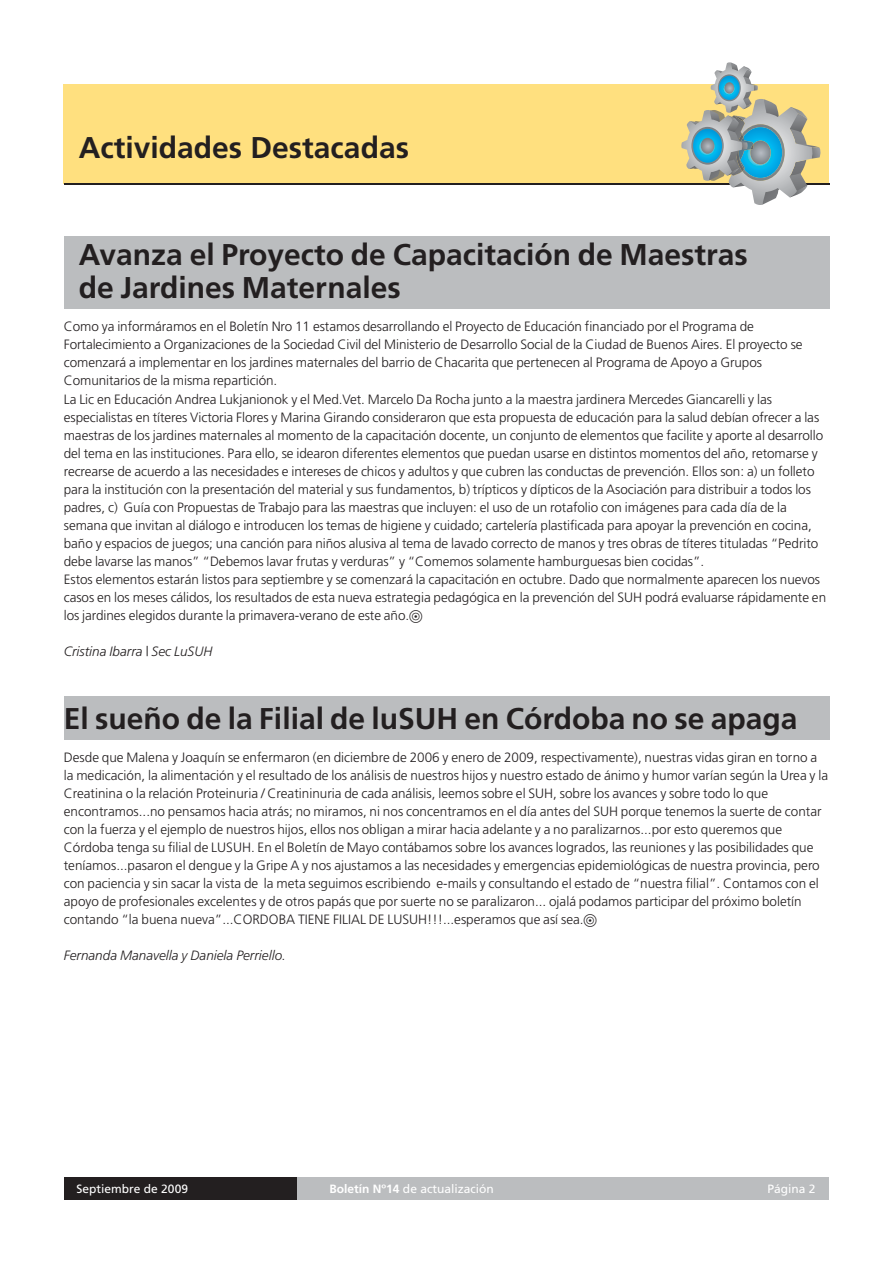
<style>
.page{position:relative;width:893px;height:1263px;background:#fff}
.page>*{position:absolute;margin:0;border:0;box-sizing:border-box;transform-origin:0 0}
.t1{font:700 30px/33px "Frutiger";color:#231f20}
.t2{font:300 13.5px/18px "Frutiger";letter-spacing:-.005em;color:#231f20}
.t3{font:italic 300 13.5px "Frutiger";color:#231f20}
.t4{font:12px "Frutiger";color:#fff}
.s1{font-family:"L Decoration Pi Two";font-weight:400}
.s2{font-weight:700}
</style>
<div class="page">
<div style="left:64px;top:85px;width:765px;height:99px;background:#ffe07f"></div>
<hr style="left:64px;top:183px;width:765px;height:2px;background:#231f20">
<div style="left:64px;top:1177px;width:234px;height:22px;background:#231f20"></div>
<div style="left:298px;top:1177px;width:531px;height:22px;background:#bbbdbf"></div>
<div style="left:64px;top:236px;width:765px;height:73px;background:#bbbdbf"></div>
<div style="left:64px;top:697px;width:765px;height:43px;background:#bbbdbf"></div>
<svg style="left:680px;top:62px;width:141px;height:143px"></svg>
<svg style="left:691px;top:127px;width:32px;height:38px"></svg>
<svg style="left:693px;top:129px;width:29px;height:34px"></svg>
<svg style="left:700px;top:138px;width:14px;height:16px"></svg>
<p class="t1" style="left:79px;top:133px;width:332px">Actividades Destacadas</p>
<p class="t1" style="left:79px;top:241px;width:670px">Avanza el Proyecto de Capacitación de Maestras de Jardines Maternales</p>
<p class="t2" style="left:64px;top:319px;width:763px">Como ya informáramos en el Boletín Nro 11 estamos desarrollando el Proyecto de Educación financiado por el Programa de Fortalecimiento a Organizaciones de la Sociedad Civil del Ministerio de Desarrollo Social de la Ciudad de Buenos Aires. El proyecto se comenzará a implementar en los jardines maternales del barrio de Chacarita que pertenecen al Programa de Apoyo a Grupos Comunitarios de la misma repartición.<br>La Lic en Educación Andrea Lukjanionok y el Med.Vet. Marcelo Da Rocha junto a la maestra jardinera Mercedes Giancarelli y las especialistas en títeres Victoria Flores y Marina Girando consideraron que esta propuesta de educación para la salud debían ofrecer a las maestras de los jardines maternales al momento de la capacitación docente, un conjunto de elementos que facilite y aporte al desarrollo del tema en las instituciones. Para ello, se idearon diferentes elementos que puedan usarse en distintos momentos del año, retomarse y recrearse de acuerdo a las necesidades e intereses de chicos y adultos y que cubren las conductas de prevención. Ellos son: a) un folleto para la institución con la presentación del material y sus fundamentos, b) trípticos y dípticos de la Asociación para distribuir a todos los padres, c) Guía con Propuestas de Trabajo para las maestras que incluyen: el uso de un rotafolio con imágenes para cada día de la semana que invitan al diálogo e introducen los temas de higiene y cuidado; cartelería plastificada para apoyar la prevención en cocina, baño y espacios de juegos; una canción para niños alusiva al tema de lavado correcto de manos y tres obras de títeres tituladas “Pedrito debe lavarse las manos” “Debemos lavar frutas y verduras” y “Comemos solamente hamburguesas bien cocidas”.<br>Estos elementos estarán listos para septiembre y se comenzará la capacitación en octubre. Dado que normalmente aparecen los nuevos casos en los meses cálidos, los resultados de esta nueva estrategia pedagógica en la prevención del SUH podrá evaluarse rápidamente en los jardines elegidos durante la primavera-verano de este año.<span class="s1">-</span></p>
<p class="t3" style="left:64px;top:645px;width:150px">Cristina Ibarra | Sec LuSUH</p>
<p class="t1" style="left:64px;top:704px;width:735px">El sueño de la Filial de luSUH en Córdoba no se apaga</p>
<p class="t2" style="left:64px;top:749px;width:765px">Desde que Malena y Joaquín se enfermaron (en diciembre de 2006 y enero de 2009, respectivamente), nuestras vidas giran en torno a la medicación, la alimentación y el resultado de los análisis de nuestros hijos y nuestro estado de ánimo y humor varían según la Urea y la Creatinina o la relación Proteinuria / Creatininuria de cada análisis, leemos sobre el SUH, sobre los avances y sobre todo lo que encontramos...no pensamos hacia atrás; no miramos, ni nos concentramos en el día antes del SUH porque tenemos la suerte de contar con la fuerza y el ejemplo de nuestros hijos, ellos nos obligan a mirar hacia adelante y a no paralizarnos...por esto queremos que Córdoba tenga su filial de LUSUH. En el Boletín de Mayo contábamos sobre los avances logrados, las reuniones y las posibilidades que teníamos...pasaron el dengue y la Gripe A y nos ajustamos a las necesidades y emergencias epidemiológicas de nuestra provincia, pero con paciencia y sin sacar la vista de la meta seguimos escribiendo e-mails y consultando el estado de “nuestra filial”. Contamos con el apoyo de profesionales excelentes y de otros papás que por suerte no se paralizaron... ojalá podamos participar del próximo boletín contando “la buena nueva”...CORDOBA TIENE FILIAL DE LUSUH!!!...esperamos que así sea.<span class="s1">-</span></p>
<p class="t3" style="left:64px;top:950px;width:224px">Fernanda Manavella y Daniela Perriello.</p>
<p class="t4" style="left:77px;top:1183px;width:113px">Septiembre de 2009</p>
<p class="t4" style="left:329px;top:1183px;width:166px"><span class="s2">Boletín Nº14</span> de actualización</p>
<p class="t4" style="left:767px;top:1183px;width:50px">Página 2</p>
</div>
